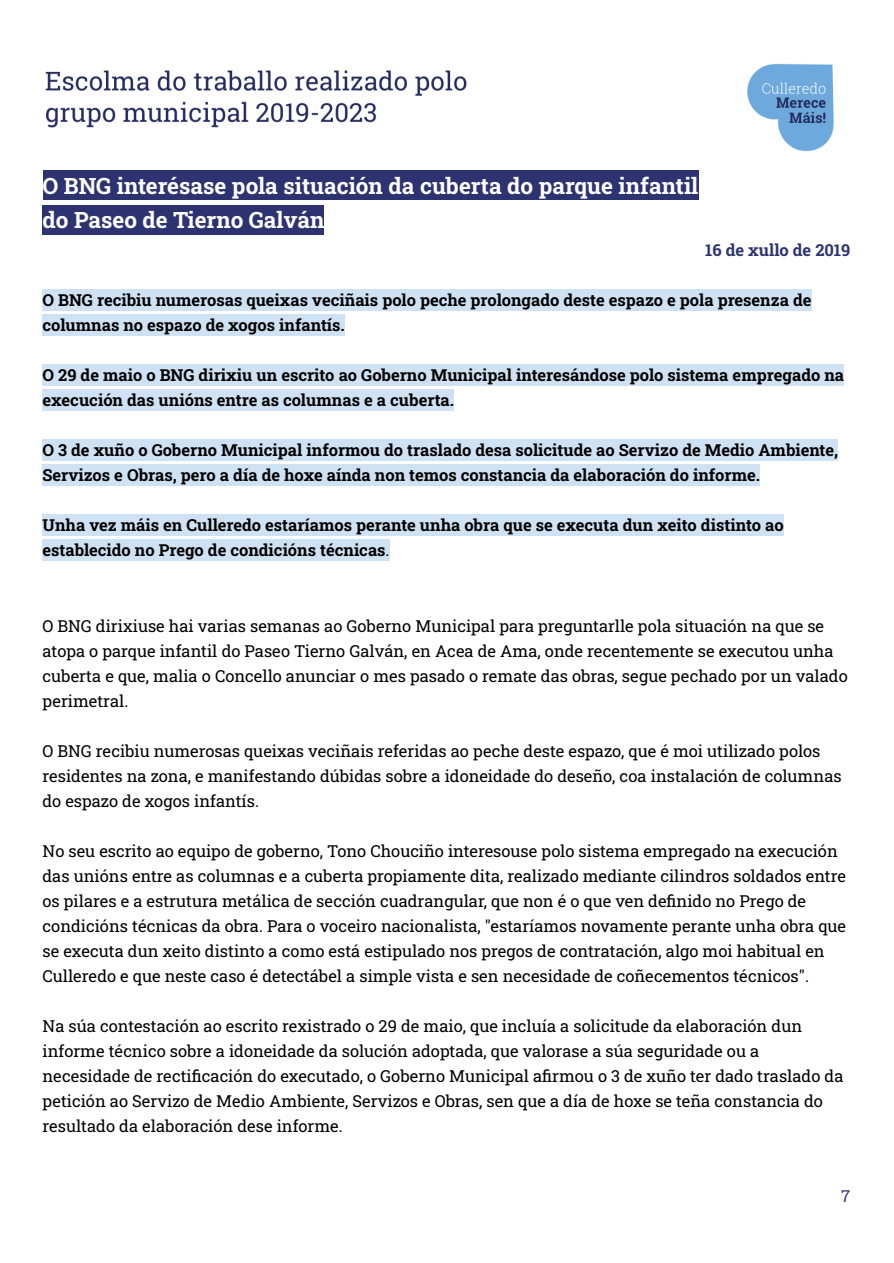
<style>
.page{position:relative;width:894px;height:1263px;background:#fff}
.page>*{position:absolute;margin:0;border:0;box-sizing:border-box;transform-origin:0 0}
.t1{font:700 22.5px/34.2px "Roboto Slab";color:#fff}
.t2{font:16.5px/25px "Roboto Slab";color:#000}
.t3{font:700 16.5px/25px "Roboto Slab";color:#000}
.t4{font:700 16.5px "Roboto Slab";color:#2c3370}
.t5{font:16.5px "Roboto Slab";color:#2c3370}
.s1{font-weight:400}
</style>
<div class="page">
<div style="left:43px;top:171px;width:655px;height:29px;background:#2c3370"></div>
<div style="left:43px;top:205px;width:281px;height:29px;background:#2c3370"></div>
<div style="left:43px;top:289px;width:769px;height:22px;background:#cfe2f3"></div>
<div style="left:43px;top:314px;width:302px;height:22px;background:#cfe2f3"></div>
<div style="left:43px;top:364px;width:801px;height:22px;background:#cfe2f3"></div>
<div style="left:43px;top:389px;width:411px;height:22px;background:#cfe2f3"></div>
<div style="left:43px;top:439px;width:795px;height:22px;background:#cfe2f3"></div>
<div style="left:43px;top:464px;width:717px;height:22px;background:#cfe2f3"></div>
<div style="left:43px;top:514px;width:741px;height:22px;background:#cfe2f3"></div>
<div style="left:43px;top:539px;width:347px;height:22px;background:#cfe2f3"></div>
<img style="left:45px;top:63px;width:789px;height:89px">
<h1 class="t1" style="left:43px;top:168px;width:657px">O BNG interésase pola situación da cuberta do parque infantil do Paseo de Tierno Galván</h1>
<p class="t4" style="left:705px;top:239px;width:147px">16 de xullo de 2019</p>
<p class="t3" style="left:43px;top:287px;width:771px">O BNG recibiu numerosas queixas veciñais polo peche prolongado deste espazo e pola presenza de columnas no espazo de xogos infantís.</p>
<p class="t3" style="left:43px;top:362px;width:803px">O 29 de maio o BNG dirixiu un escrito ao Goberno Municipal interesándose polo sistema empregado na execución das unións entre as columnas e a cuberta.</p>
<p class="t3" style="left:43px;top:437px;width:797px">O 3 de xuño o Goberno Municipal informou do traslado desa solicitude ao Servizo de Medio Ambiente,<br>Servizos e Obras, pero a día de hoxe aínda non temos constancia da elaboración do informe.</p>
<p class="t3" style="left:43px;top:512px;width:743px">Unha vez máis en Culleredo estaríamos perante unha obra que se executa dun xeito distinto ao establecido no Prego de condicións técnicas<span class="s1">.</span></p>
<p class="t2" style="left:43px;top:613px;width:807px">O BNG dirixiuse hai varias semanas ao Goberno Municipal para preguntarlle pola situación na que se atopa o parque infantil do Paseo Tierno Galván, en Acea de Ama, onde recentemente se executou unha cuberta e que, malia o Concello anunciar o mes pasado o remate das obras, segue pechado por un valado perimetral.</p>
<p class="t2" style="left:43px;top:738px;width:801px">O BNG recibiu numerosas queixas veciñais referidas ao peche deste espazo, que é moi utilizado polos residentes na zona, e manifestando dúbidas sobre a idoneidade do deseño, coa instalación de columnas do espazo de xogos infantís.</p>
<p class="t2" style="left:43px;top:838px;width:805px">No seu escrito ao equipo de goberno, Tono Chouciño interesouse polo sistema empregado na execución das unións entre as columnas e a cuberta propiamente dita, realizado mediante cilindros soldados entre os pilares e a estrutura metálica de sección cuadrangular, que non é o que ven definido no Prego de condicións técnicas da obra. Para o voceiro nacionalista, "estaríamos novamente perante unha obra que se executa dun xeito distinto a como está estipulado nos pregos de contratación, algo moi habitual en Culleredo e que neste caso é detectábel a simple vista e sen necesidade de coñecementos técnicos".</p>
<p class="t2" style="left:43px;top:1013px;width:802px">Na súa contestación ao escrito rexistrado o 29 de maio, que incluía a solicitude da elaboración dun informe técnico sobre a idoneidade da solución adoptada, que valorase a súa seguridade ou a necesidade de rectificación do executado, o Goberno Municipal afirmou o 3 de xuño ter dado traslado da petición ao Servizo de Medio Ambiente, Servizos e Obras, sen que a día de hoxe se teña constancia do resultado da elaboración dese informe.</p>
<p class="t5" style="left:841px;top:1184px;width:11px">7</p>
</div>
